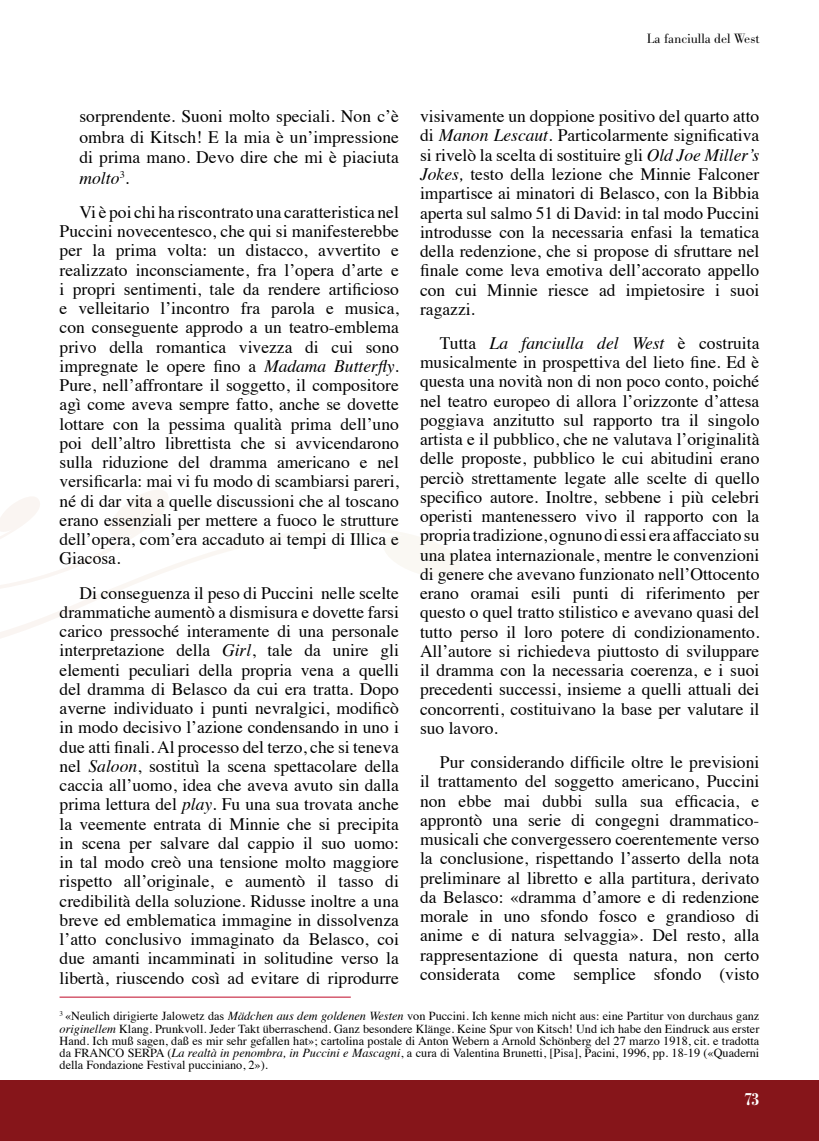
<style>
.page{position:relative;width:819px;height:1141px;background:#fff}
.page>*{position:absolute;margin:0;border:0;box-sizing:border-box;transform-origin:0 0}
.t1{font:700 condensed 19.25px "Bodoni";color:#fff}
.t2{font:17.5px/19.2px "Times";color:#000;text-align:justify}
.t3{font:300 14px "Bodoni Antiqua T";color:#000}
.t4{font:12.25px/12.2px "Times";color:#000;text-align:justify}
.s1{font-style:italic}
</style>
<div class="page">
<div style="left:0;top:1080px;width:819px;height:61px;background:#86151a"></div>
<svg style="left:0;top:490px;width:460px;height:148px"></svg>
<hr style="left:60px;top:997px;width:291px;height:1px;background:#bf0927">
<p class="t3" style="left:646px;top:30px;width:114px">La fanciulla del West</p>
<p class="t2" style="left:420px;top:105px;width:341px">visivamente un doppione positivo del quarto atto di <span class="s1">Manon Lescaut</span>. Particolarmente significativa si rivelò la scelta di sostituire gli <span class="s1">Old Joe Miller’s Jokes,</span> testo della lezione che Minnie Falconer impartisce ai minatori di Belasco, con la Bibbia aperta sul salmo 51 di David: in tal modo Puccini introdusse con la necessaria enfasi la tematica della redenzione, che si propose di sfruttare nel finale come leva emotiva dell’accorato appello con cui Minnie riesce ad impietosire i suoi ragazzi.</p>
<p class="t2" style="left:420px;top:332px;width:341px;text-indent:20px">Tutta <span class="s1">La fanciulla del West</span> è costruita musicalmente in prospettiva del lieto fine. Ed è questa una novità non di non poco conto, poiché nel teatro europeo di allora l’orizzonte d’attesa poggiava anzitutto sul rapporto tra il singolo artista e il pubblico, che ne valutava l’originalità delle proposte, pubblico le cui abitudini erano perciò strettamente legate alle scelte di quello specifico autore. Inoltre, sebbene i più celebri operisti mantenessero vivo il rapporto con la propria tradizione, ognuno di essi era affacciato su una platea internazionale, mentre le convenzioni di genere che avevano funzionato nell’Ottocento erano oramai esili punti di riferimento per questo o quel tratto stilistico e avevano quasi del tutto perso il loro potere di condizionamento.<br>All’autore si richiedeva piuttosto di sviluppare il dramma con la necessaria coerenza, e i suoi precedenti successi, insieme a quelli attuali dei concorrenti, costituivano la base per valutare il suo lavoro.</p>
<p class="t2" style="left:420px;top:751px;width:341px;text-indent:20px">Pur considerando difficile oltre le previsioni il trattamento del soggetto americano, Puccini non ebbe mai dubbi sulla sua efficacia, e approntò una serie di congegni drammatico&shy;musicali che convergessero coerentemente verso la conclusione, rispettando l’asserto della nota preliminare al libretto e alla partitura, derivato da Belasco: «dramma d’amore e di redenzione morale in uno sfondo fosco e grandioso di anime e di natura selvaggia». Del resto, alla rappresentazione di questa natura, non certo considerata come semplice sfondo (visto</p>
<p class="t4" style="left:60px;top:1009px;width:701px"><sup>3</sup> «Neulich dirigierte Jalowetz das <span class="s1">Mädchen aus dem goldenen Westen</span> von Puccini. Ich kenne mich nicht aus: eine Partitur von durchaus ganz <span class="s1">originellem</span> Klang. Prunkvoll. Jeder Takt überraschend. Ganz besondere Klänge. Keine Spur von Kitsch! Und ich habe den Eindruck aus erster Hand. Ich muß sagen, daß es mir sehr gefallen hat»; cartolina postale di Anton Webern a Arnold Schönberg del 27 marzo 1918, cit. e tradotta da FRANCO SERPA (<span class="s1">La realtà in penombra, in Puccini e Mascagni</span>, a cura di Valentina Brunetti, [Pisa], Pacini, 1996, pp. 18-19 («Quaderni della Fondazione Festival pucciniano, 2»).</p>
<p class="t2" style="left:79px;top:105px;width:321px;line-height:20.5px">sorprendente. Suoni molto speciali. Non c’è ombra di Kitsch! E la mia è un’impressione di prima mano. Devo dire che mi è piaciuta <span class="s1">molto</span><sup>3</sup>.</p>
<p class="t2" style="left:60px;top:201px;width:341px;text-indent:20px">Vi è poi chi ha riscontrato una caratteristica nel Puccini novecentesco, che qui si manifesterebbe per la prima volta: un distacco, avvertito e realizzato inconsciamente, fra l’opera d’arte e i propri sentimenti, tale da rendere artificioso e velleitario l’incontro fra parola e musica, con conseguente approdo a un teatro-emblema privo della romantica vivezza di cui sono impregnate le opere fino a <span class="s1">Madama Butterfly</span>.<br>Pure, nell’affrontare il soggetto, il compositore agì come aveva sempre fatto, anche se dovette lottare con la pessima qualità prima dell’uno poi dell’altro librettista che si avvicendarono sulla riduzione del dramma americano e nel versificarla: mai vi fu modo di scambiarsi pareri, né di dar vita a quelle discussioni che al toscano erano essenziali per mettere a fuoco le strutture dell’opera, com’era accaduto ai tempi di Illica e Giacosa.</p>
<p class="t2" style="left:60px;top:582px;width:341px;text-indent:20px">Di conseguenza il peso di Puccini nelle scelte drammatiche aumentò a dismisura e dovette farsi carico pressoché interamente di una personale interpretazione della <span class="s1">Girl</span>, tale da unire gli elementi peculiari della propria vena a quelli del dramma di Belasco da cui era tratta. Dopo averne individuato i punti nevralgici, modificò in modo decisivo l’azione condensando in uno i due atti finali. Al processo del terzo, che si teneva nel <span class="s1">Saloon</span>, sostituì la scena spettacolare della caccia all’uomo, idea che aveva avuto sin dalla prima lettura del <span class="s1">play</span>. Fu una sua trovata anche la veemente entrata di Minnie che si precipita in scena per salvare dal cappio il suo uomo: in tal modo creò una tensione molto maggiore rispetto all’originale, e aumentò il tasso di credibilità della soluzione. Ridusse inoltre a una breve ed emblematica immagine in dissolvenza l’atto conclusivo immaginato da Belasco, coi due amanti incamminati in solitudine verso la libertà, riuscendo così ad evitare di riprodurre</p>
<p class="t1" style="left:744px;top:1088px;width:16px">73</p>
</div>
